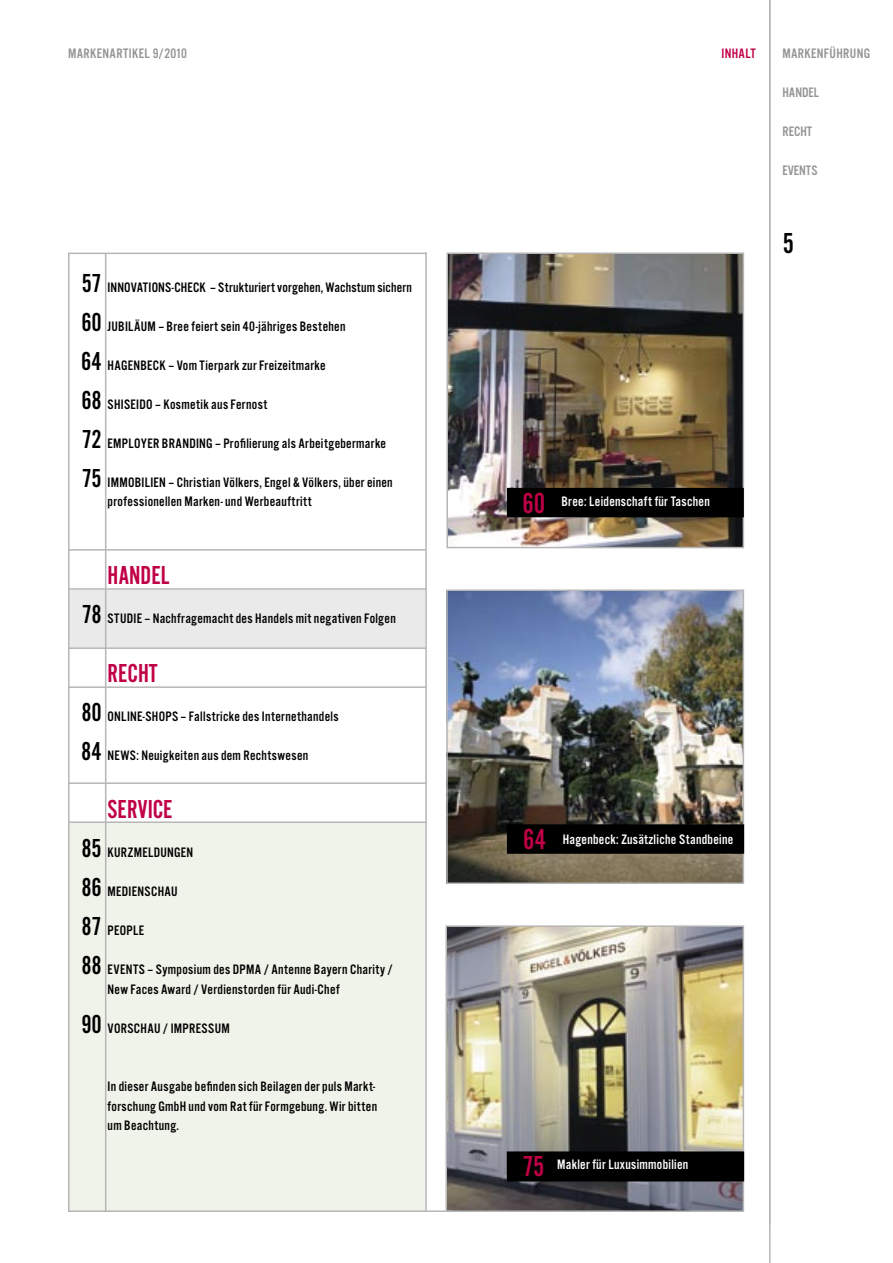
<style>
.page{position:relative;width:893px;height:1263px;background:#fff}
.page>*{position:absolute;margin:0;border:0;box-sizing:border-box;transform-origin:0 0}
.t1{font:30px "Alternate Got No 2 D";color:#c00045}
.t2{font:30px "Alternate Got No 2 D";color:#000}
.t3{font:27px/39px "Alternate Got No 2 D";color:#000;text-align:justify}
.t4{font:27px "Alternate Got No 2 D";color:#c00045}
.t5{font:14.25px/19.5px "Alternate Got No 3 D";letter-spacing:.02em;color:#000}
.t6{font:14.25px "Alternate Got No 3 D";letter-spacing:.02em;color:#fff}
.t7{font:14.25px "Alternate Got No 3 D";letter-spacing:.025em;color:#939393}
.t8{font:14.25px "Alternate Got No 3 D";letter-spacing:.025em;color:#c00045}
.s1{font-family:"Alternate Got No 2 D";font-size:30px;color:#c00045}
</style>
<div class="page">
<div style="left:68px;top:822px;width:357px;height:390px;background:#f0f3e9"></div>
<div style="left:69px;top:590px;width:356px;height:58px;background:#eaeaea"></div>
<img style="left:448px;top:928px;width:293px;height:281px">
<div style="left:445px;top:925px;width:299px;height:287px;border:2px solid #b6b6b6"></div>
<img style="left:449px;top:255px;width:292px;height:290px">
<div style="left:446px;top:252px;width:298px;height:296px;border:2px solid #b6b6b6"></div>
<img style="left:449px;top:592px;width:292px;height:289px">
<div style="left:446px;top:589px;width:298px;height:295px;border:2px solid #b6b6b6"></div>
<hr style="left:769px;top:0;width:1px;height:1263px;background:#b6b6b6">
<hr style="left:105px;top:253px;width:1px;height:959px;background:#b6b6b6">
<hr style="left:68px;top:1210px;width:384px;height:2px;background:#b6b6b6">
<hr style="left:425px;top:252px;width:2px;height:960px;background:#b6b6b6">
<div style="left:507px;top:1151px;width:237px;height:30px;background:#000"></div>
<div style="left:507px;top:824px;width:237px;height:30px;background:#000"></div>
<div style="left:507px;top:488px;width:237px;height:29px;background:#000"></div>
<hr style="left:68px;top:253px;width:358px;height:1px;background:#b6b6b6">
<hr style="left:69px;top:549px;width:357px;height:2px;background:#b6b6b6">
<hr style="left:69px;top:588px;width:357px;height:2px;background:#b6b6b6">
<hr style="left:68px;top:647px;width:358px;height:2px;background:#b6b6b6">
<hr style="left:68px;top:686px;width:359px;height:2px;background:#b6b6b6">
<hr style="left:69px;top:782px;width:358px;height:2px;background:#b6b6b6">
<hr style="left:69px;top:821px;width:358px;height:2px;background:#b6b6b6">
<hr style="left:68px;top:253px;width:2px;height:959px;background:#b6b6b6">
<p class="t7" style="left:68px;top:46px;width:121px">MARKENARTIKEL 9/ 2010</p>
<p class="t8" style="left:721px;top:46px;width:36px">INHALT</p>
<p class="t7" style="left:782px;top:46px;width:89px">MARKENFÜHRUNG</p>
<p class="t7" style="left:782px;top:85px;width:38px">HANDEL</p>
<p class="t7" style="left:782px;top:124px;width:31px">RECHT</p>
<p class="t7" style="left:782px;top:163px;width:37px">EVENTS</p>
<p class="t3" style="left:81px;top:263px;width:22px">57<br>60<br>64<br>68<br>72<br>75</p>
<p class="t5" style="left:108px;top:277px;width:306px">INNOVATIONS-CHECK – Strukturiert vorgehen, Wachstum sichern</p>
<p class="t5" style="left:108px;top:316px;width:239px">JUBILÄUM – Bree feiert sein 40-jähriges Bestehen</p>
<p class="t5" style="left:108px;top:355px;width:220px">HAGENBECK – Vom Tierpark zur Freizeitmarke</p>
<p class="t5" style="left:108px;top:394px;width:161px">SHISEIDO – Kosmetik aus Fernost</p>
<p class="t5" style="left:108px;top:433px;width:280px">EMPLOYER BRANDING – Profilierung als Arbeitgebermarke</p>
<p class="t5" style="left:108px;top:472px;width:287px">IMMOBILIEN – Christian Völkers, Engel &amp; Völkers, über einen professionellen Marken- und Werbeauftritt</p>
<p class="t4" style="left:108px;top:561px;width:63px">HANDEL</p>
<p class="t5" style="left:108px;top:609px;width:290px">STUDIE – Nachfragemacht des Handels mit negativen Folgen</p>
<p class="t4" style="left:108px;top:659px;width:52px">RECHT</p>
<p class="t5" style="left:108px;top:706px;width:233px">ONLINE-SHOPS – Fallstricke des Internethandels</p>
<p class="t5" style="left:108px;top:745px;width:202px">NEWS: Neuigkeiten aus dem Rechtswesen</p>
<p class="t4" style="left:108px;top:795px;width:67px">SERVICE</p>
<p class="t5" style="left:108px;top:843px;width:87px">KURZMELDUNGEN</p>
<p class="t5" style="left:108px;top:882px;width:72px">MEDIENSCHAU</p>
<p class="t5" style="left:108px;top:921px;width:38px">PEOPLE</p>
<p class="t5" style="left:108px;top:960px;width:287px">EVENTS – Symposium des DPMA / Antenne Bayern Charity /<br>New Faces Award / Verdienstorden für Audi-Chef</p>
<p class="t5" style="left:108px;top:1018px;width:124px">VORSCHAU / IMPRESSUM</p>
<p class="t3" style="left:82px;top:595px;width:22px">78</p>
<p class="t3" style="left:81px;top:692px;width:22px">80<br>84</p>
<p class="t3" style="left:81px;top:829px;width:22px">85<br>86<br>87<br>88</p>
<p class="t3" style="left:81px;top:1004px;width:22px">90</p>
<p class="t5" style="left:108px;top:1077px;width:271px">In dieser Ausgabe befinden sich Beilagen der puls Markt&shy;forschung GmbH und vom Rat für Formgebung. Wir bitten um Beachtung.</p>
<p class="t2" style="left:783px;top:227px;width:13px">5</p>
<p class="t1" style="left:522px;top:487px;width:24px">60</p>
<p class="t6" style="left:561px;top:494px;width:150px">Bree: Leidenschaft für Taschen</p>
<p class="t6" style="left:523px;top:831px;width:212px"><span class="s1">64</span> Hagenbeck: Zusätzliche Standbeine</p>
<p class="t1" style="left:522px;top:1151px;width:24px">75</p>
<p class="t6" style="left:557px;top:1157px;width:133px">Makler für Luxusimmobilien</p>
</div>
